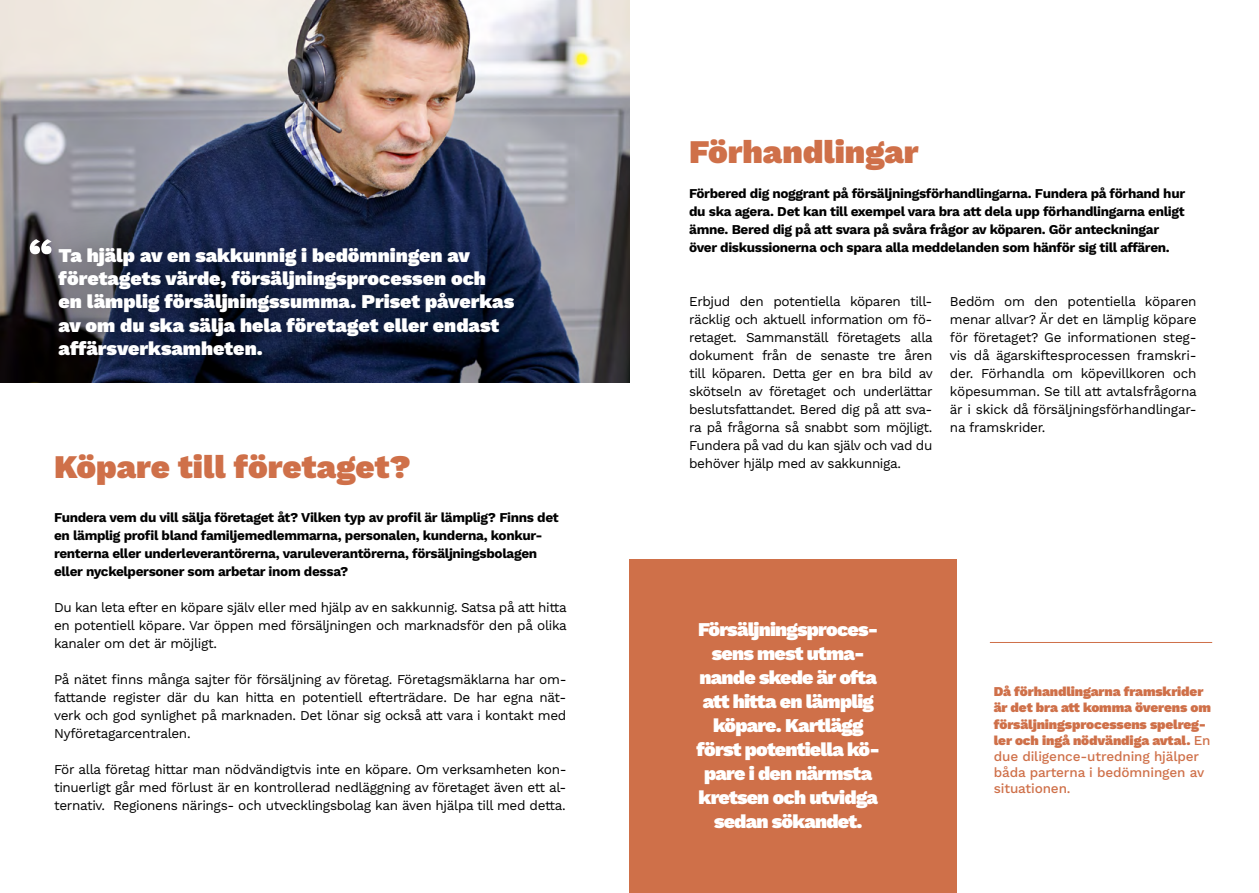
<style>
.page{position:relative;width:1259px;height:893px;background:#fff}
.page>*{position:absolute;margin:0;border:0;box-sizing:border-box;transform-origin:0 0}
.t1{font:900 33px "Work Sans";color:#cf7049}
.t2{font:900 19.5px/23.4px "Work Sans";color:#fff}
.t3{font:900 19.5px/24px "Work Sans";letter-spacing:-.04em;color:#fff;text-align:center}
.t4{font:13.5px/18px "Work Sans";letter-spacing:-.025em;color:#000;text-align:justify}
.t5{font:700 13.5px/18px "Work Sans";letter-spacing:-.025em;color:#000}
.t6{font:900 13.5px/16.2px "Work Sans";letter-spacing:-.01em;color:#cf7049}
.s1{font-weight:500}
</style>
<div class="page">
<img style="left:0;top:0;width:629px;height:383px">
<div style="left:28px;top:215px;width:516px;height:173px;background:#000;opacity:.55"></div>
<svg style="left:30px;top:239px;width:22px;height:15px"></svg>
<div style="left:629px;top:559px;width:328px;height:334px;background:#cf7049"></div>
<hr style="left:990px;top:642px;width:222px;height:1px;background:#cf7049">
<h2 class="t2" style="left:59px;top:244px;width:457px">Ta hjälp av en sakkunnig i bedömningen av företagets värde, försäljningsprocessen och en lämplig försäljningssumma. Priset påverkas av om du ska sälja hela företaget eller endast affärsverksamheten.</h2>
<h1 class="t1" style="left:54px;top:448px;width:358px">Köpare till företaget?</h1>
<p class="t5" style="left:54px;top:509px;width:506px">Fundera vem du vill sälja företaget åt? Vilken typ av profil är lämplig? Finns det en lämplig profil bland familjemedlemmarna, personalen, kunderna, konkur&shy;renterna eller underleverantörerna, varuleverantörerna, försäljningsbolagen eller nyckelpersoner som arbetar inom dessa?</p>
<p class="t4" style="left:54px;top:599px;width:514px">Du kan leta efter en köpare själv eller med hjälp av en sakkunnig. Satsa på att hitta en potentiell köpare. Var öppen med försäljningen och marknadsför den på olika kanaler om det är möjligt.</p>
<p class="t4" style="left:54px;top:671px;width:514px">På nätet finns många sajter för försäljning av företag. Företagsmäklarna har om&shy;fattande register där du kan hitta en potentiell efterträdare. De har egna nät&shy;verk och god synlighet på marknaden. Det lönar sig också att vara i kontakt med Nyföretagarcentralen.</p>
<p class="t4" style="left:54px;top:761px;width:514px">För alla företag hittar man nödvändigtvis inte en köpare. Om verksamheten kon&shy;tinuerligt går med förlust är en kontrollerad nedläggning av företaget även ett al&shy;ternativ. Regionens närings- och utvecklingsbolag kan även hjälpa till med detta.</p>
<h1 class="t1" style="left:689px;top:133px;width:231px">Förhandlingar</h1>
<p class="t5" style="left:689px;top:185px;width:497px">Förbered dig noggrant på försäljningsförhandlingarna. Fundera på förhand hur du ska agera. Det kan till exempel vara bra att dela upp förhandlingarna enligt ämne. Bered dig på att svara på svåra frågor av köparen. Gör anteckningar över diskussionerna och spara alla meddelanden som hänför sig till affären.</p>
<p class="t4" style="left:689px;top:293px;width:245px">Erbjud den potentiella köparen till&shy;räcklig och aktuell information om fö&shy;retaget. Sammanställ företagets alla dokument från de senaste tre åren till köparen. Detta ger en bra bild av skötseln av företaget och underlättar beslutsfattandet. Bered dig på att sva&shy;ra på frågorna så snabbt som möjligt.<br>Fundera på vad du kan själv och vad du behöver hjälp med av sakkunniga.</p>
<p class="t4" style="left:950px;top:293px;width:248px">Bedöm om den potentiella köparen menar allvar? Är det en lämplig köpare för företaget? Ge informationen steg&shy;vis då ägarskiftesprocessen framskri&shy;der. Förhandla om köpevillkoren och köpesumman. Se till att avtalsfrågorna är i skick då försäljningsförhandlingar&shy;na framskrider.</p>
<h2 class="t3" style="left:696px;top:619px;width:185px">Försäljningsproces&shy;sens mest utma&shy;nande skede är ofta att hitta en lämplig köpare. Kartlägg först potentiella kö&shy;pare i den närmsta kretsen och utvidga sedan sökandet.</h2>
<p class="t6" style="left:994px;top:684px;width:219px">Då förhandlingarna framskrider är det bra att komma överens om försäljningsprocessens spelreg&shy;ler och ingå nödvändiga avtal. <span class="s1">En due diligence-utredning hjälper båda parterna i bedömningen av situationen.</span></p>
</div>
